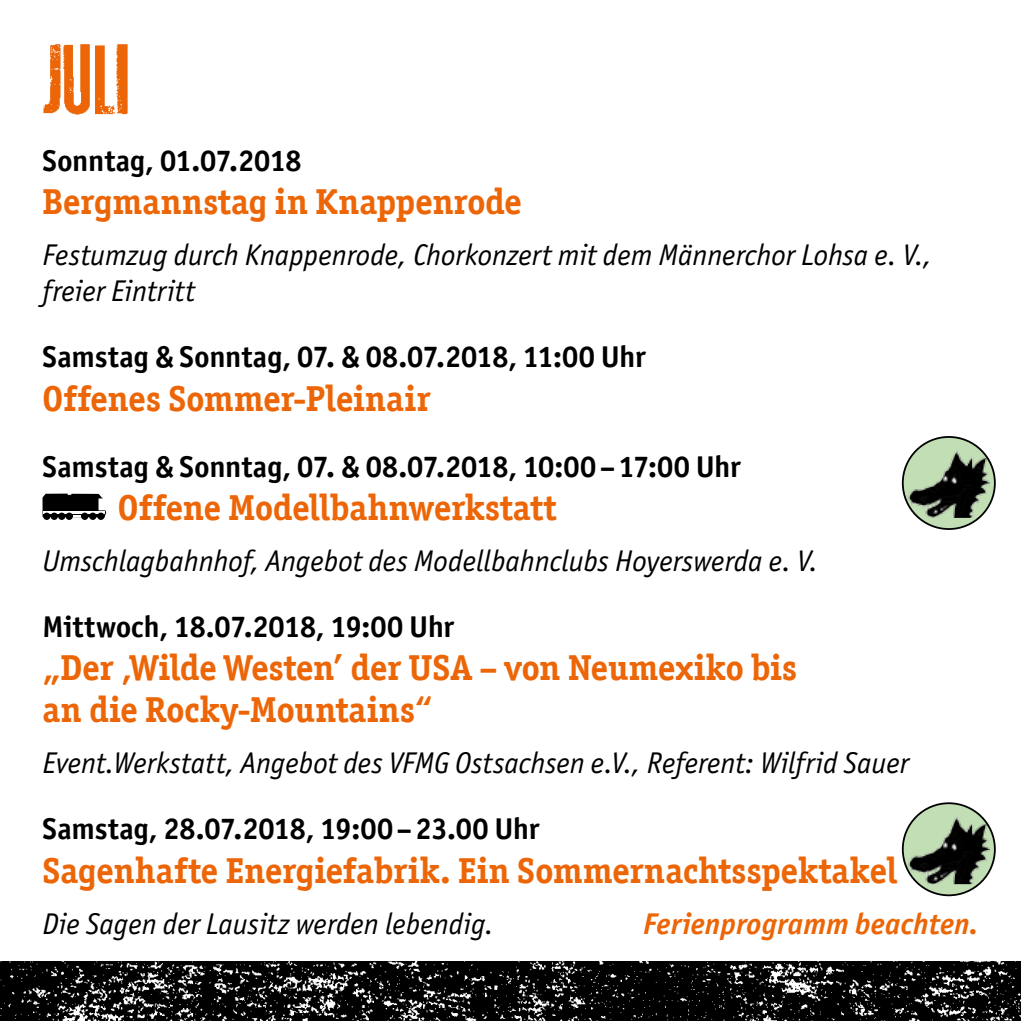
<style>
.page{position:relative;width:1021px;height:1021px;background:#fff}
.page>*{position:absolute;margin:0;border:0;box-sizing:border-box;transform-origin:0 0}
.t1{font:700 36px/42px "Officina Ser ITC";color:#ec6608}
.t2{font:italic 30px/36px "Officina Sans ITC Pro";color:#000}
.t3{font:700 30px "Officina San ITC";letter-spacing:-.005em;color:#000}
.t4{font:italic 700 30px "Officina Sans ITC Pro";color:#ec6608}
</style>
<div class="page">
<img style="left:0;top:961px;width:1020px;height:59px">
<img style="left:43px;top:44px;width:18px;height:70px">
<img style="left:95px;top:44px;width:33px;height:71px">
<img style="left:63px;top:44px;width:27px;height:71px">
<div style="left:43px;top:512px;width:7px;height:8px;background:#000;border-radius:50%"></div>
<div style="left:51px;top:512px;width:7px;height:8px;background:#000;border-radius:50%"></div>
<div style="left:58px;top:512px;width:7px;height:8px;background:#000;border-radius:50%"></div>
<div style="left:66px;top:512px;width:7px;height:8px;background:#000;border-radius:50%"></div>
<div style="left:81px;top:512px;width:7px;height:8px;background:#000;border-radius:50%"></div>
<div style="left:89px;top:512px;width:7px;height:8px;background:#000;border-radius:50%"></div>
<svg style="left:97px;top:512px;width:8px;height:8px"></svg>
<svg style="left:43px;top:493px;width:64px;height:24px"></svg>
<svg style="left:902px;top:437px;width:92px;height:92px"></svg>
<img style="left:907px;top:448px;width:83px;height:70px">
<div style="left:901px;top:436px;width:94px;height:94px;border:2px solid #000;border-radius:50%"></div>
<svg style="left:902px;top:803px;width:92px;height:92px"></svg>
<img style="left:907px;top:814px;width:83px;height:70px">
<div style="left:901px;top:802px;width:94px;height:94px;border:2px solid #000;border-radius:50%"></div>
<p class="t3" style="left:43px;top:142px;width:261px">Sonntag, 01.07.2018</p>
<p class="t1" style="left:43px;top:181px;width:481px">Bergmannstag in Knappenrode</p>
<p class="t2" style="left:43px;top:237px;width:890px">Festumzug durch Knappenrode, Chorkonzert mit dem Männerchor Lohsa e. V., freier Eintritt</p>
<p class="t3" style="left:43px;top:338px;width:604px">Samstag &amp; Sonntag, 07. &amp; 08.07.2018, 11:00 Uhr</p>
<p class="t1" style="left:43px;top:377px;width:389px">Offenes Sommer-Pleinair</p>
<p class="t3" style="left:43px;top:448px;width:699px">Samstag &amp; Sonntag, 07. &amp; 08.07.2018, 10:00–17:00 Uhr</p>
<p class="t1" style="left:118px;top:486px;width:439px">Offene Modellbahnwerkstatt</p>
<p class="t2" style="left:43px;top:543px;width:777px">Umschlagbahnhof, Angebot des Modellbahnclubs Hoyerswerda e. V.</p>
<p class="t3" style="left:43px;top:608px;width:413px">Mittwoch, 18.07.2018, 19:00 Uhr</p>
<p class="t1" style="left:43px;top:646px;width:756px">„Der ‚Wilde Westen’ der USA – von Neumexiko bis an die Rocky-Mountains“</p>
<p class="t2" style="left:43px;top:745px;width:867px">Event.Werkstatt, Angebot des VFMG Ostsachsen e.V., Referent: Wilfrid Sauer</p>
<p class="t3" style="left:43px;top:810px;width:498px">Samstag, 28.07.2018, 19:00–23.00 Uhr</p>
<p class="t1" style="left:43px;top:849px;width:856px">Sagenhafte Energiefabrik. Ein Sommernachtsspektakel</p>
<p class="t2" style="left:43px;top:905px;width:453px">Die Sagen der Lausitz werden lebendig.</p>
<p class="t4" style="left:643px;top:905px;width:336px">Ferienprogramm beachten.</p>
</div>
